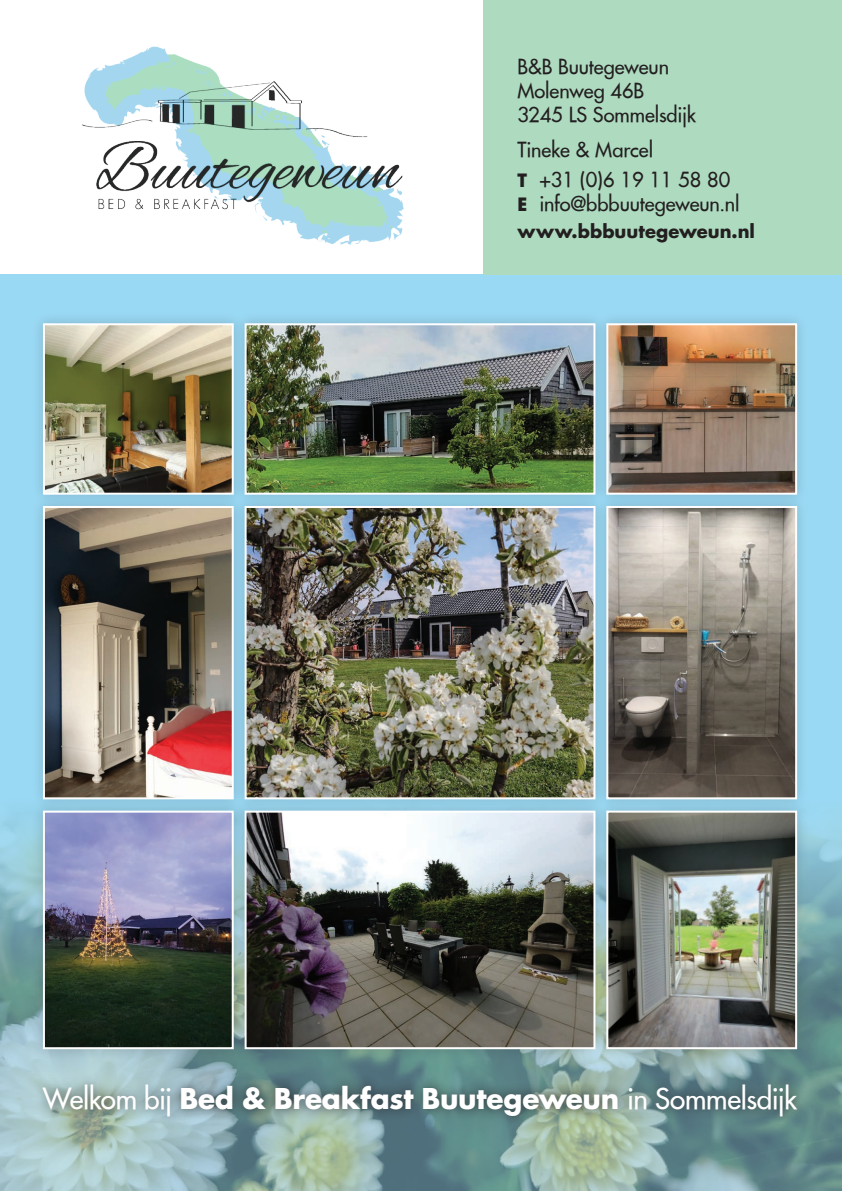
<style>
.page{position:relative;width:842px;height:1191px;background:#fff}
.page>*{position:absolute;margin:0;border:0;box-sizing:border-box;transform-origin:0 0}
.t1{font:700 28px "Futura";letter-spacing:-.01em;color:#fff}
.t2{font:20px/24px "Futura";letter-spacing:-.005em;color:#231f20}
.t3{font:700 18px "Futura";color:#231f20}
.s1{font-weight:700;font-size:18px}
.s2{font-weight:400}
</style>
<div class="page">
<div style="left:0;top:274px;width:842px;height:917px;background:#9ad9f4"></div>
<div style="left:483px;top:0;width:359px;height:274px;background:#aedbc0"></div>
<img style="left:0;top:817px;width:842px;height:374px">
<img style="left:82px;top:46px;width:322px;height:199px">
<div style="left:31px;top:1073px;width:777px;height:54px;background:#231f20;opacity:.75"></div>
<img style="left:248px;top:509px;width:344px;height:287px">
<div style="left:245px;top:506px;width:350px;height:293px;border:2px solid #fff"></div>
<div style="left:233px;top:311px;width:375px;height:195px;background:#231f20;opacity:.2"></div>
<img style="left:248px;top:326px;width:344px;height:166px">
<div style="left:245px;top:323px;width:350px;height:172px;border:2px solid #fff"></div>
<div style="left:594px;top:311px;width:215px;height:195px;background:#94cfe9"></div>
<img style="left:609px;top:326px;width:185px;height:166px">
<div style="left:606px;top:323px;width:191px;height:172px;border:2px solid #fff"></div>
<div style="left:31px;top:311px;width:215px;height:195px;background:#94cee8"></div>
<img style="left:46px;top:326px;width:185px;height:166px">
<div style="left:43px;top:323px;width:191px;height:172px;border:2px solid #fff"></div>
<div style="left:594px;top:494px;width:215px;height:317px;background:#231f20;opacity:.2"></div>
<img style="left:609px;top:509px;width:185px;height:287px">
<div style="left:606px;top:506px;width:191px;height:293px;border:2px solid #fff"></div>
<div style="left:31px;top:798px;width:215px;height:263px;background:#231f20;opacity:.2"></div>
<img style="left:46px;top:813px;width:185px;height:233px">
<div style="left:43px;top:810px;width:191px;height:239px;border:2px solid #fff"></div>
<div style="left:31px;top:494px;width:215px;height:317px;background:#231f20;opacity:.2"></div>
<img style="left:46px;top:509px;width:185px;height:287px">
<div style="left:43px;top:506px;width:191px;height:293px;border:2px solid #fff"></div>
<div style="left:594px;top:798px;width:215px;height:263px;background:#231f20;opacity:.2"></div>
<img style="left:609px;top:813px;width:185px;height:233px">
<div style="left:606px;top:810px;width:191px;height:239px;border:2px solid #fff"></div>
<div style="left:233px;top:798px;width:375px;height:263px;background:#231f20;opacity:.2"></div>
<img style="left:248px;top:813px;width:344px;height:233px">
<div style="left:245px;top:810px;width:350px;height:239px;border:2px solid #fff"></div>
<p class="t2" style="left:517px;top:54px;width:180px">B&amp;B Buutegeweun<br>Molenweg 46B<br>3245 LS Sommelsdijk</p>
<p class="t2" style="left:517px;top:135px;width:214px;line-height:29.6px">Tineke &amp; Marcel<br><span class="s1">T</span> +31 (0)6 19 11 58 80</p>
<p class="t2" style="left:517px;top:191px;width:224px"><span class="s1">E</span> info@bbbuutegeweun.nl</p>
<p class="t3" style="left:517px;top:219px;width:239px">www.bbbuutegeweun.nl</p>
<h1 class="t1" style="left:43px;top:1079px;width:756px"><span class="s2">Welkom bij</span> Bed &amp; Breakfast Buutegeweun <span class="s2">in Sommelsdijk</span></h1>
</div>
